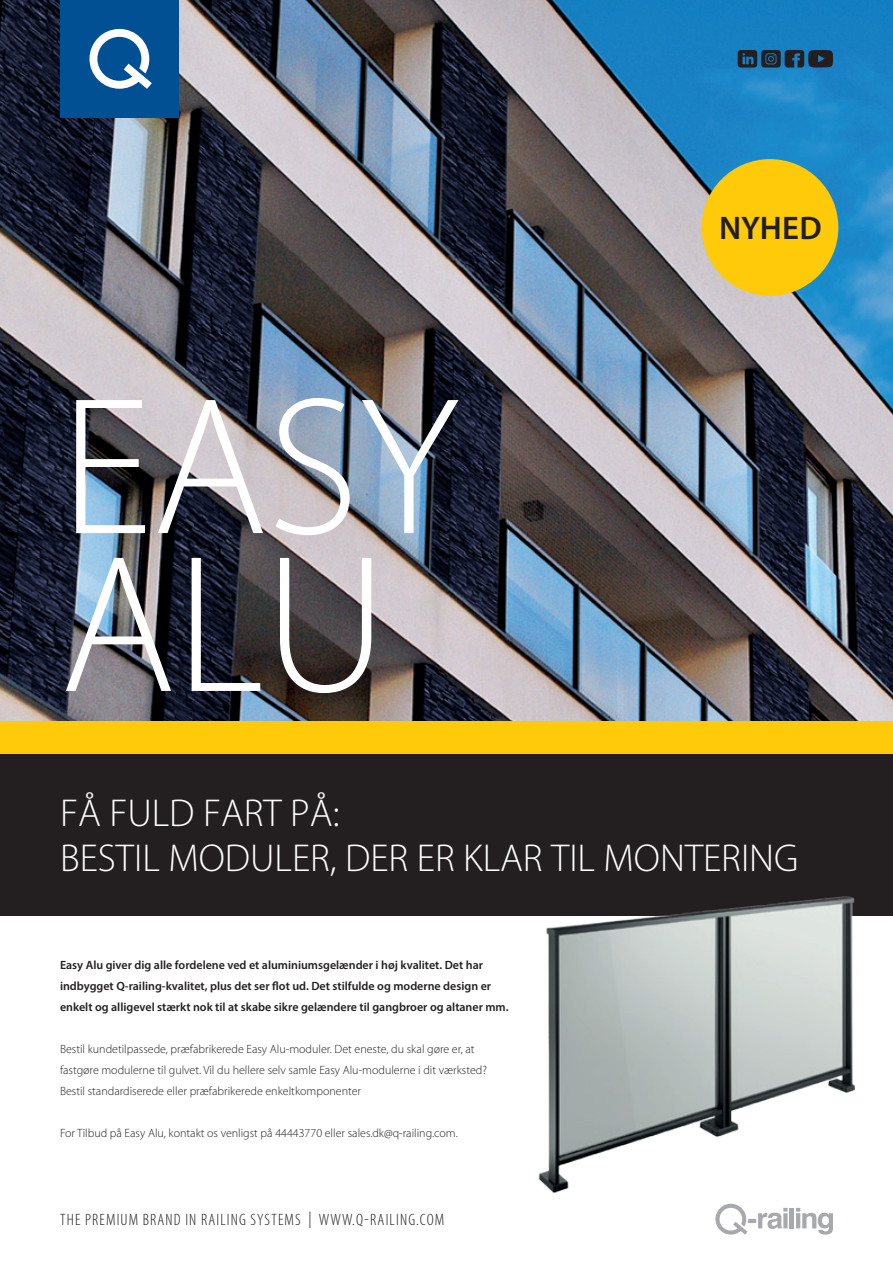
<style>
.page{position:relative;width:893px;height:1263px;background:#fff}
.page>*{position:absolute;margin:0;border:0;box-sizing:border-box;transform-origin:0 0}
.t1{font:300 197.25px/157.8px "Myriad Pro";color:#fff}
.t2{font:300 39px/45px "Myriad Pro";color:#fff}
.t3{font:600 32.7px "Myriad Pro";letter-spacing:.005em;color:#231f20}
.t4{font:300 condensed 16.5px "Myriad Pro";letter-spacing:.07em;color:#231f20}
.t5{font:300 12px/21px "Myriad Pro";color:#231f20}
.t6{font:600 12px/21px "Myriad Pro";color:#231f20}
</style>
<div class="page">
<img style="left:0;top:0;width:893px;height:721px">
<div style="left:60px;top:0;width:119px;height:118px;background:#015093"></div>
<svg style="left:89px;top:29px;width:63px;height:60px"></svg>
<hr style="left:790px;top:1208px;width:4px;height:20px;background:#a8a9ad">
<svg style="left:796px;top:1208px;width:37px;height:26px"></svg>
<svg style="left:715px;top:1205px;width:73px;height:30px"></svg>
<svg style="left:738px;top:50px;width:95px;height:18px;background:#1f3b4f"></svg>
<div style="left:0;top:753px;width:893px;height:163px;background:#231f20"></div>
<div style="left:0;top:721px;width:893px;height:32px;background:#feca0a"></div>
<img style="left:538px;top:896px;width:317px;height:309px">
<div style="left:702px;top:159px;width:136px;height:137px;background:#feca0a;border-radius:50%"></div>
<h1 class="t1" style="left:60px;top:387px;width:400px">EASY<br>ALU</h1>
<h3 class="t3" style="left:719px;top:207px;width:104px">NYHED</h3>
<h2 class="t2" style="left:60px;top:790px;width:740px">FÅ FULD FART PÅ:<br>BESTIL MODULER, DER ER KLAR TIL MONTERING</h2>
<p class="t6" style="left:60px;top:954px;width:450px">Easy Alu giver dig alle fordelene ved et aluminiumsgelænder i høj kvalitet. Det har indbygget Q-railing-kvalitet, plus det ser flot ud. Det stilfulde og moderne design er enkelt og alligevel stærkt nok til at skabe sikre gelændere til gangbroer og altaner mm.</p>
<p class="t5" style="left:60px;top:1038px;width:428px">Bestil kundetilpassede, præfabrikerede Easy Alu-moduler. Det eneste, du skal gøre er, at fastgøre modulerne til gulvet. Vil du hellere selv samle Easy Alu-modulerne i dit værksted?<br>Bestil standardiserede eller præfabrikerede enkeltkomponenter</p>
<p class="t5" style="left:60px;top:1122px;width:399px">For Tilbud på Easy Alu, kontakt os venligst på 44443770 eller sales.dk@q-railing.com.</p>
<h3 class="t4" style="left:60px;top:1210px;width:386px">THE PREMIUM BRAND IN RAILING SYSTEMS | WWW.Q-RAILING.COM</h3>
</div>
